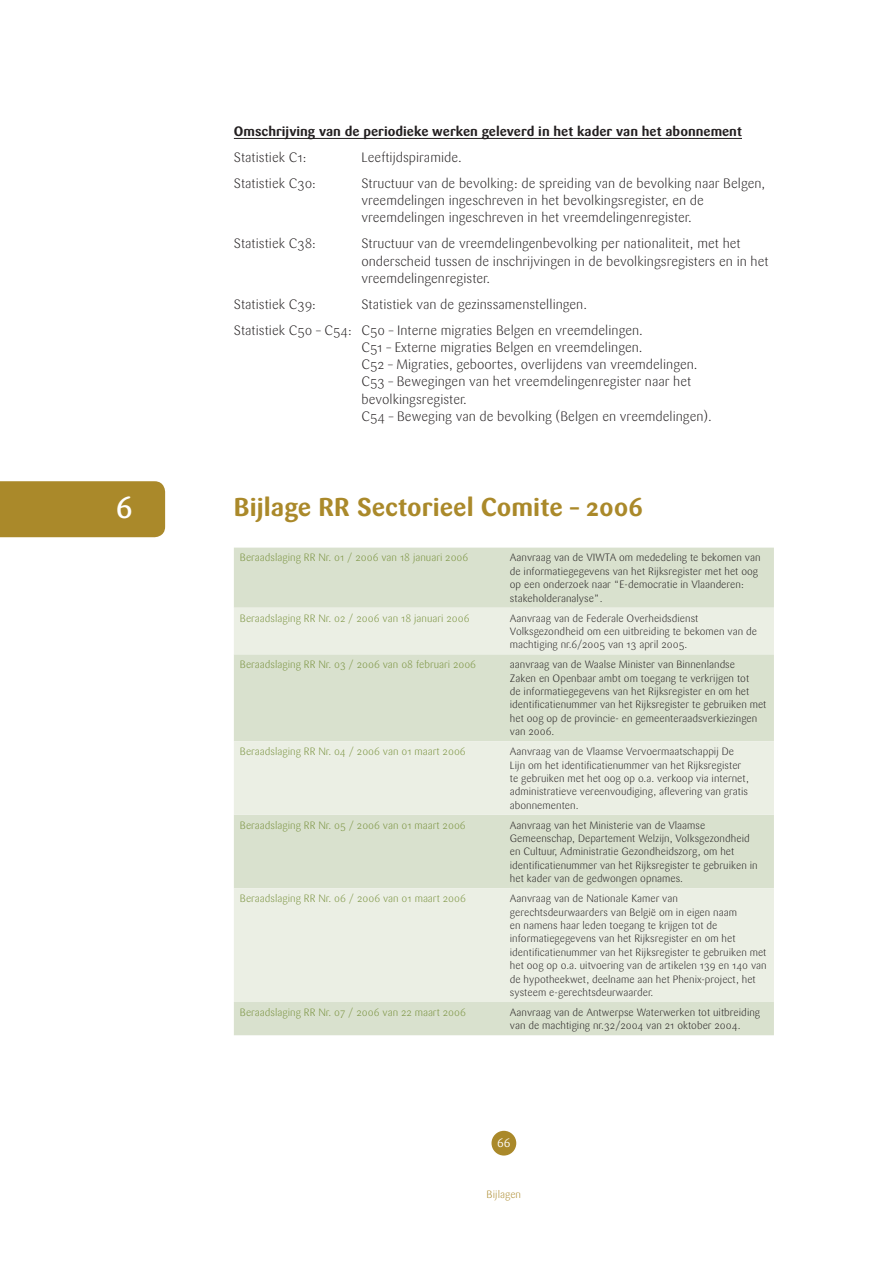
<style>
.page{position:relative;width:893px;height:1263px;background:#fff}
.page>*{position:absolute;margin:0;border:0;box-sizing:border-box;transform-origin:0 0}
.t1{font:500 30px "Sari";color:#fff}
.t2{font:700 25.5px "Sari";color:#aa892a}
.t3{font:300 13.5px/17.2px "Sari";color:#231f20}
.t4{font:700 13.5px "Sari";color:#231f20}
.t5{font:12px "Sari";color:#fff}
.t6{font:300 10.5px/13.4px "Sari";color:#231f20}
.t7{font:300 10.5px "Sari";color:#77903b}
.t8{font:300 10.5px "Sari";color:#aa892a}
</style>
<div class="page">
<div style="left:491px;top:1131px;width:25px;height:24px;background:#aa892a;border-radius:50%"></div>
<hr style="left:234px;top:138px;width:508px;height:1px;background:#231f20">
<div style="left:234px;top:548px;width:540px;height:487px;background:#d9e1ce"></div>
<svg style="left:234px;top:608px;width:540px;height:394px;background:#e3e9db"></svg>
<div style="left:0;top:481px;width:165px;height:56px;background:#aa892a"></div>
<h1 class="t1" style="left:116px;top:490px;width:19px">6</h1>
<p class="t4" style="left:234px;top:123px;width:510px">Omschrijving van de periodieke werken geleverd in het kader van het abonnement</p>
<p class="t3" style="left:234px;top:149px;width:74px">Statistiek C1:</p>
<p class="t3" style="left:361px;top:149px;width:102px">Leeftijdspiramide.</p>
<p class="t3" style="left:234px;top:175px;width:84px">Statistiek C30:</p>
<p class="t3" style="left:361px;top:175px;width:405px">Structuur van de bevolking: de spreiding van de bevolking naar Belgen, vreemdelingen ingeschreven in het bevolkingsregister, en de vreemdelingen ingeschreven in het vreemdelingenregister.</p>
<p class="t3" style="left:234px;top:235px;width:84px">Statistiek C38:</p>
<p class="t3" style="left:361px;top:235px;width:409px">Structuur van de vreemdelingenbevolking per nationaliteit, met het onderscheid tussen de inschrijvingen in de bevolkingsregisters en in het vreemdelingenregister.</p>
<p class="t3" style="left:234px;top:296px;width:84px">Statistiek C39:</p>
<p class="t3" style="left:234px;top:291px;width:411px;line-height:26px;text-indent:128px">Statistiek van de gezinssamenstellingen.<br>Statistiek C50 – C54: C50 – Interne migraties Belgen en vreemdelingen.</p>
<p class="t3" style="left:361px;top:339px;width:352px">C51 – Externe migraties Belgen en vreemdelingen.<br>C52 – Migraties, geboortes, overlijdens van vreemdelingen.<br>C53 – Bewegingen van het vreemdelingenregister naar het bevolkingsregister.<br>C54 – Beweging van de bevolking (Belgen en vreemdelingen).</p>
<h2 class="t2" style="left:234px;top:492px;width:411px">Bijlage RR Sectorieel Comite – 2006</h2>
<p class="t7" style="left:240px;top:552px;width:230px">Beraadslaging RR Nr. 01 / 2006 van 18 januari 2006</p>
<p class="t6" style="left:510px;top:551px;width:252px">Aanvraag van de VIWTA om mededeling te bekomen van de informatiegegevens van het Rijksregister met het oog op een onderzoek naar “E-democratie in Vlaanderen: stakeholderanalyse”.</p>
<p class="t7" style="left:240px;top:612px;width:231px">Beraadslaging RR Nr. 02 / 2006 van 18 januari 2006</p>
<p class="t6" style="left:510px;top:611px;width:249px">Aanvraag van de Federale Overheidsdienst<br>Volksgezondheid om een uitbreiding te bekomen van de machtiging nr.6/2005 van 13 april 2005.</p>
<p class="t7" style="left:240px;top:658px;width:238px">Beraadslaging RR Nr. 03 / 2006 van 08 februari 2006</p>
<p class="t6" style="left:510px;top:658px;width:258px">aanvraag van de Waalse Minister van Binnenlandse<br>Zaken en Openbaar ambt om toegang te verkrijgen tot<br>de informatiegegevens van het Rijksregister en om het identificatienummer van het Rijksregister te gebruiken met het oog op de provincie- en gemeenteraadsverkiezingen van 2006.</p>
<p class="t7" style="left:240px;top:745px;width:227px">Beraadslaging RR Nr. 04 / 2006 van 01 maart 2006</p>
<p class="t6" style="left:510px;top:745px;width:240px">Aanvraag van de Vlaamse Vervoermaatschappij De Lijn om het identificatienummer van het Rijksregister te gebruiken met het oog op o.a. verkoop via internet, administratieve vereenvoudiging, aflevering van gratis abonnementen.</p>
<p class="t7" style="left:240px;top:819px;width:227px">Beraadslaging RR Nr. 05 / 2006 van 01 maart 2006</p>
<p class="t6" style="left:510px;top:818px;width:249px">Aanvraag van het Ministerie van de Vlaamse Gemeenschap, Departement Welzijn, Volksgezondheid en Cultuur, Administratie Gezondheidszorg, om het identificatienummer van het Rijksregister te gebruiken in het kader van de gedwongen opnames.</p>
<p class="t7" style="left:240px;top:892px;width:228px">Beraadslaging RR Nr. 06 / 2006 van 01 maart 2006</p>
<p class="t6" style="left:510px;top:892px;width:258px">Aanvraag van de Nationale Kamer van gerechtsdeurwaarders van België om in eigen naam<br>en namens haar leden toegang te krijgen tot de informatiegegevens van het Rijksregister en om het identificatienummer van het Rijksregister te gebruiken met het oog op o.a. uitvoering van de artikelen 139 en 140 van de hypotheekwet, deelname aan het Phenix-project, het systeem e-gerechtsdeurwaarder.</p>
<p class="t7" style="left:240px;top:1006px;width:228px">Beraadslaging RR Nr. 07 / 2006 van 22 maart 2006</p>
<p class="t6" style="left:510px;top:1006px;width:252px">Aanvraag van de Antwerpse Waterwerken tot uitbreiding van de machtiging nr.32/2004 van 21 oktober 2004.</p>
<p class="t5" style="left:497px;top:1135px;width:8px">66</p>
<p class="t8" style="left:487px;top:1188px;width:36px">Bijlagen</p>
</div>
